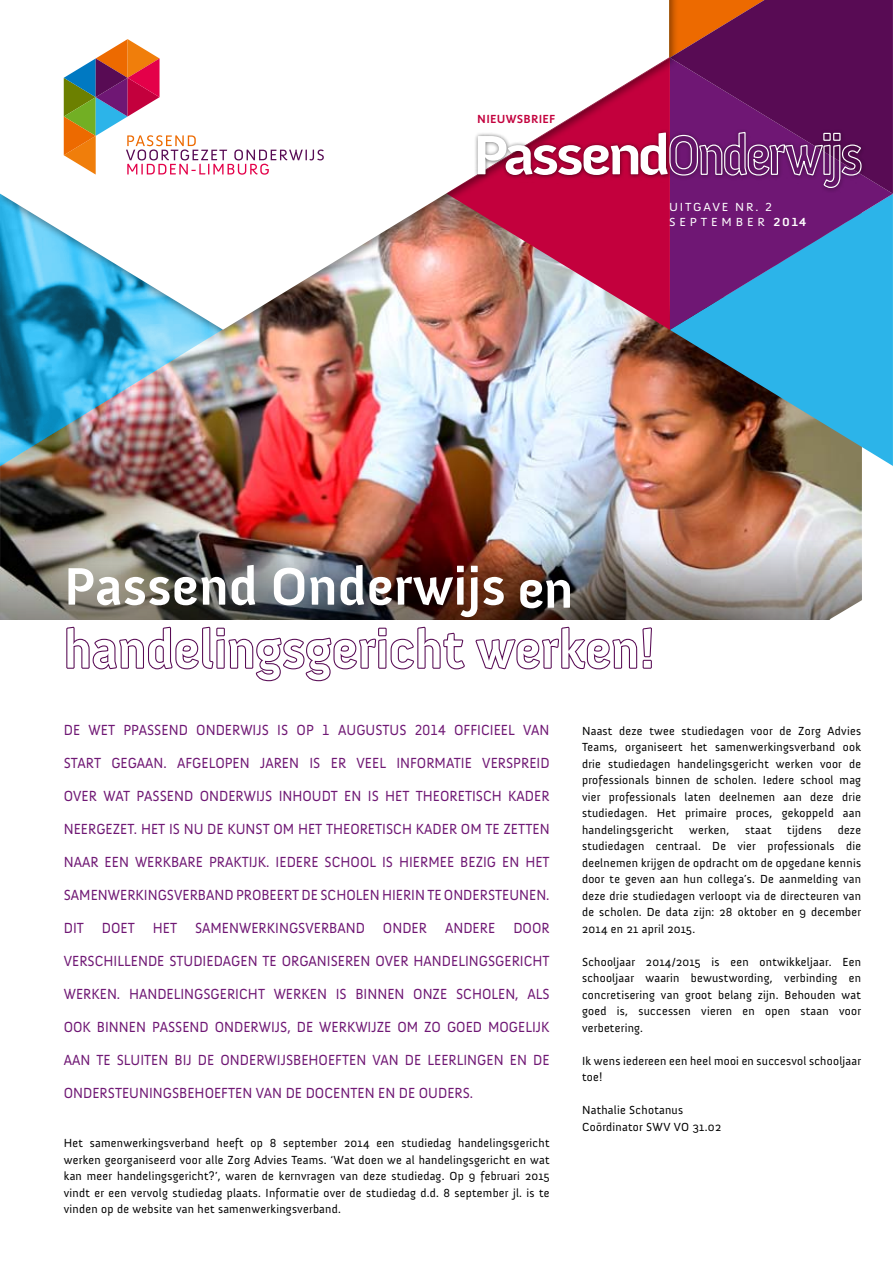
<style>
.page{position:relative;width:893px;height:1263px;background:#fff}
.page>*{position:absolute;margin:0;border:0;box-sizing:border-box;transform-origin:0 0}
.t1{font:700 56.7px "Anivers";letter-spacing:-.06em;color:#fff;scale:1.1 1}
.t2{font:700 54px/63px "Anivers";color:#fff}
.t3{font:15px "Anivers";color:#6f1774;scale:.94 1}
.t4{font:12px/16.5px "Anivers";letter-spacing:.02em;color:#000;text-align:justify}
.t5{font:12px/14.4px "Anivers";letter-spacing:.22em;color:#fff;scale:1.07 1}
.t6{font:700 12px "Anivers";letter-spacing:.02em;color:#c3003d}
.s1{font-weight:700}
</style>
<div class="page">
<img style="left:0;top:339px;width:861px;height:200px">
<img style="left:0;top:539px;width:861px;height:80px">
<svg style="left:829px;top:600px;width:33px;height:20px"></svg>
<svg style="left:66px;top:626px;width:399px;height:56px"></svg>
<svg style="left:475px;top:626px;width:177px;height:44px"></svg>
<svg style="left:670px;top:330px;width:223px;height:136px;background:#558290"></svg>
<svg style="left:679px;top:194px;width:214px;height:136px;background:#4c68b0"></svg>
<img style="left:0;top:339px;width:223px;height:127px">
<div style="left:0;top:0;width:679px;height:339px;background:#000;opacity:.4"></div>
<img style="left:0;top:0;width:669px;height:330px">
<svg style="left:64px;top:39px;width:260px;height:136px"></svg>
<svg style="left:447px;top:0;width:446px;height:194px"></svg>
<p class="t6" style="left:477px;top:113px;width:80px">NIEUWSBRIEF</p>
<h1 class="t1" style="left:472px;top:124px;width:182px">Passend</h1>
<p class="t5" style="left:669px;top:200px;width:130px">uitgave nr. 2<br>September <span class="s1">2014</span></p>
<h2 class="t2" style="left:64px;top:556px;width:593px">Passend Onderwijs en handelingsgericht werken!</h2>
<p class="t3" style="left:64px;top:722px;width:518px">De wet pPassend onderwijs is op 1 augustus 2014 officieel van</p>
<p class="t3" style="left:64px;top:755px;width:516px">start gegaan. Afgelopen jaren is er veel informatie verspreid</p>
<p class="t3" style="left:64px;top:788px;width:518px">over wat Passend Onderwijs inhoudt en is het theoretisch kader</p>
<p class="t3" style="left:64px;top:821px;width:518px">neergezet. H et is nu de kunst om het theoretisch kader om te zetten</p>
<p class="t3" style="left:64px;top:854px;width:518px">naar een werkbare praktijk. I edere school is hiermee bezig en het</p>
<p class="t3" style="left:64px;top:887px;width:518px">samenwerkingsverband probeert de scholen hierin te ondersteunen.</p>
<p class="t3" style="left:64px;top:920px;width:319px">Dit doet het samenwerkingsverband</p>
<p class="t3" style="left:383px;top:920px;width:179px">onder andere door</p>
<p class="t3" style="left:64px;top:953px;width:518px">verschillende studiedagen te organiseren over handelingsgericht</p>
<p class="t3" style="left:64px;top:986px;width:518px">werken. Handelingsgericht werken is binnen onze scholen, als</p>
<p class="t3" style="left:64px;top:1019px;width:518px">ook binnen Passend Onderwijs, de werkwijze om zo goed mogelijk</p>
<p class="t3" style="left:64px;top:1052px;width:518px">aan te sluiten bij de onderwijsbehoeften van de leerlingen en de</p>
<p class="t3" style="left:64px;top:1085px;width:437px">ondersteuningsbehoeften van de docenten en de ouders.</p>
<p class="t4" style="left:64px;top:1135px;width:487px">H et samenwerkingsverband heeft op 8 september 2014 een studiedag handelingsgericht werken georganiseerd voor alle Zorg Advies Teams. ‘Wat doen we al handelingsgericht en wat kan meer handelingsgericht?’, waren de kernvragen van deze studiedag. Op 9 februari 2015 vindt er een vervolg studiedag plaats. I nformatie over de studiedag d.d. 8 september jl. is te vinden op de website van het samenwerkingsverband.</p>
<p class="t4" style="left:582px;top:723px;width:281px">N aast deze twee studiedagen voor de Zorg Advies Teams, organiseert het samenwerkingsverband ook drie studiedagen handelingsgericht werken voor de professionals binnen de scholen. I edere school mag vier professionals laten deelnemen aan deze drie studiedagen. H et primaire proces, gekoppeld aan handelingsgericht</p>
<p class="t4" style="left:582px;top:822px;width:281px;text-indent:256px">deze studiedagen centraal. De vier professionals die deelnemen krijgen de opdracht om de opgedane kennis door te geven aan hun collega’s. De aanmelding van deze drie studiedagen verloopt via de directeuren van de scholen. De data zijn: 28 oktober en 9 december 2014 en 21 april 2015.</p>
<p class="t4" style="left:582px;top:954px;width:281px">Schooljaar 2014/2015 is een ontwikkeljaar. Een schooljaar waarin bewustwording, verbinding en concretisering van groot belang zijn. Behouden wat goed is, successen vieren en open staan voor verbetering.</p>
<p class="t4" style="left:582px;top:1053px;width:281px">I k wens iedereen een heel mooi en succesvol schooljaar toe!</p>
<p class="t4" style="left:582px;top:1102px;width:103px">Nathalie Schotanus<br>Coördinator SWV</p>
<p class="t4" style="left:689px;top:822px;width:42px">werken,</p>
<p class="t4" style="left:745px;top:822px;width:28px">staat</p>
<p class="t4" style="left:787px;top:822px;width:36px">tijdens</p>
<p class="t4" style="left:674px;top:1119px;width:49px">VO 31.02</p>
</div>
